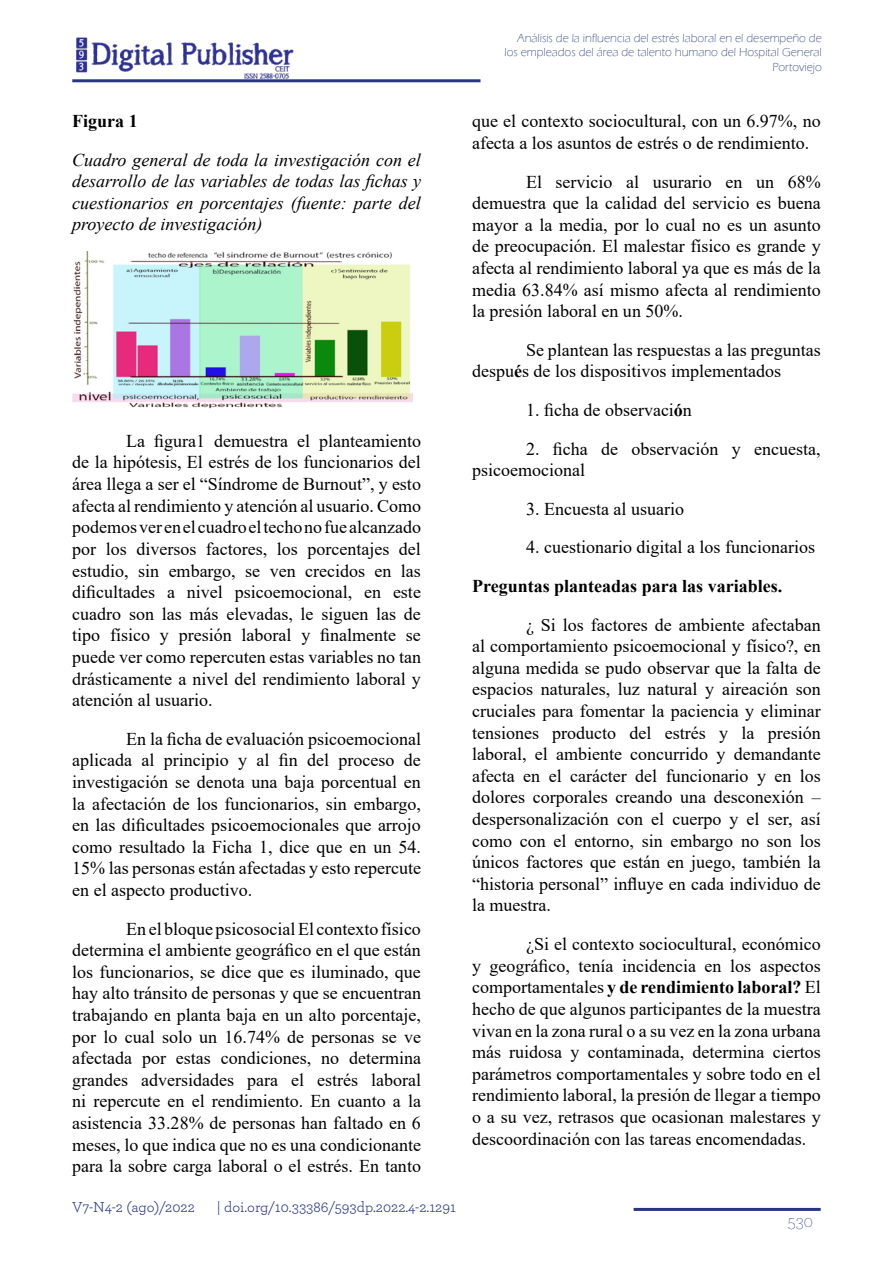
<style>
.page{position:relative;width:893px;height:1263px;background:#fff}
.page>*{position:absolute;margin:0;border:0;box-sizing:border-box;transform-origin:0 0}
.t1{font:18px/21.6px "Times New Roman";color:#000;text-align:justify}
.t2{font:italic 18px/21.6px "Times New Roman";color:#000;text-align:justify}
.t3{font:700 18px "Times New Roman";color:#000}
.t4{font:200 18px "Archer";color:#283583}
.t5{font:15px "Archer";color:#283583}
.t6{font:300 12px/14.4px "Eras ITC";color:#24387b;text-align:right}
.s1{font-weight:700}
</style>
<div class="page">
<hr style="left:72px;top:79px;width:408px;height:3px;background:#283583">
<img style="left:76px;top:37px;width:218px;height:42px">
<hr style="left:634px;top:1208px;width:187px;height:3px;background:#283583">
<img style="left:72px;top:251px;width:340px;height:157px">
<p class="t3" style="left:72px;top:108px;width:67px">Figura 1</p>
<p class="t2" style="left:72px;top:148px;width:350px">Cuadro general de toda la investigación con el desarrollo de las variables de todas las fichas y cuestionarios en porcentajes (fuente: parte del proyecto de investigación)</p>
<p class="t1" style="left:72px;top:429px;width:350px;text-indent:54px">La figura1 demuestra el planteamiento de la hipótesis, El estrés de los funcionarios del área llega a ser el “Síndrome de Burnout”, y esto afecta al rendimiento y atención al usuario. Como podemos ver en el cuadro el techo no fue alcanzado por los diversos factores, los porcentajes del estudio, sin embargo, se ven crecidos en las dificultades a nivel psicoemocional, en este cuadro son las más elevadas, le siguen las de tipo físico y presión laboral y finalmente se puede ver como repercuten estas variables no tan drásticamente a nivel del rendimiento laboral y atención al usuario.</p>
<p class="t1" style="left:72px;top:727px;width:350px;text-indent:54px">En la ficha de evaluación psicoemocional aplicada al principio y al fin del proceso de investigación se denota una baja porcentual en la afectación de los funcionarios, sin embargo, en las dificultades psicoemocionales que arrojo como resultado la Ficha 1, dice que en un 54.<br>15% las personas están afectadas y esto repercute en el aspecto productivo.</p>
<p class="t1" style="left:72px;top:917px;width:350px;text-indent:54px">En el bloque psicosocial El contexto físico determina el ambiente geográfico en el que están los funcionarios, se dice que es iluminado, que hay alto tránsito de personas y que se encuentran trabajando en planta baja en un alto porcentaje, por lo cual solo un 16.74% de personas se ve afectada por estas condiciones, no determina grandes adversidades para el estrés laboral ni repercute en el rendimiento. En cuanto a la asistencia 33.28% de personas han faltado en 6 meses, lo que indica que no es una condicionante para la sobre carga laboral o el estrés. En tanto</p>
<p class="t5" style="left:72px;top:1196px;width:124px">V7-N4-2 (ago)/2022</p>
<p class="t5" style="left:217px;top:1196px;width:241px">| doi.org/10.33386/593dp.2022.4-2.1291</p>
<p class="t6" style="left:505px;top:31px;width:319px">Análisis de la influencia del estrés laboral en el desempeño de los empleados del área de talento humano del Hospital General<br>Portoviejo</p>
<p class="t1" style="left:472px;top:110px;width:350px">que el contexto sociocultural, con un 6.97%, no afecta a los asuntos de estrés o de rendimiento.</p>
<p class="t1" style="left:472px;top:170px;width:350px;text-indent:54px">El servicio al usurario en un 68% demuestra que la calidad del servicio es buena mayor a la media, por lo cual no es un asunto de preocupación. El malestar físico es grande y afecta al rendimiento laboral ya que es más de la media 63.84% así mismo afecta al rendimiento la presión laboral en un 50%.</p>
<p class="t1" style="left:472px;top:338px;width:350px;text-indent:54px">Se plantean las respuestas a las preguntas despu<span class="s1">é</span>s de los dispositivos implementados</p>
<p class="t1" style="left:526px;top:399px;width:167px">1. ficha de observaci<span class="s1">ó</span>n</p>
<p class="t1" style="left:472px;top:437px;width:350px;text-indent:54px">2. ficha de observación y encuesta, psicoemocional</p>
<p class="t1" style="left:526px;top:497px;width:159px">3. Encuesta al usuario</p>
<p class="t1" style="left:526px;top:536px;width:290px">4. cuestionario digital a los funcionarios</p>
<p class="t3" style="left:472px;top:573px;width:312px">Preguntas planteadas para las variables.</p>
<p class="t1" style="left:472px;top:613px;width:350px;text-indent:54px">¿ Si los factores de ambiente afectaban al comportamiento psicoemocional y físico?, en alguna medida se pudo observar que la falta de espacios naturales, luz natural y aireación son cruciales para fomentar la paciencia y eliminar tensiones producto del estrés y la presión laboral, el ambiente concurrido y demandante afecta en el carácter del funcionario y en los dolores corporales creando una desconexión – despersonalización con el cuerpo y el ser, así como con el entorno, sin embargo no son los únicos factores que están en juego, también la “historia personal” influye en cada individuo de la muestra.</p>
<p class="t1" style="left:472px;top:933px;width:350px;text-indent:54px">¿Si el contexto sociocultural, económico y geográfico, tenía incidencia en los aspectos comportamentales <span class="s1">y de rendimiento laboral?</span> El hecho de que algunos participantes de la muestra vivan en la zona rural o a su vez en la zona urbana más ruidosa y contaminada, determina ciertos parámetros comportamentales y sobre todo en el rendimiento laboral, la presión de llegar a tiempo o a su vez, retrasos que ocasionan malestares y descoordinación con las tareas encomendadas.</p>
<p class="t4" style="left:788px;top:1209px;width:27px">530</p>
</div>
